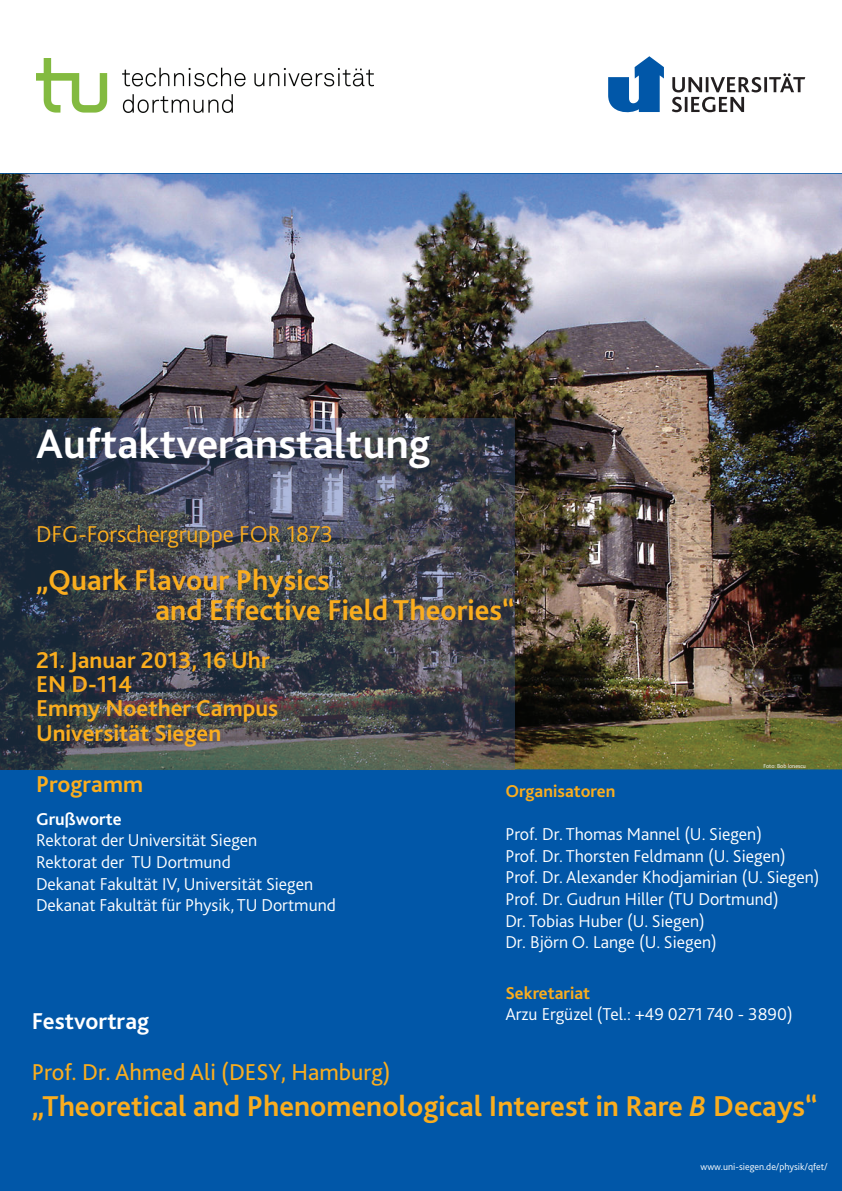
<style>
.page{position:relative;width:842px;height:1191px;background:#fff}
.page>*{position:absolute;margin:0;border:0;box-sizing:border-box;transform-origin:0 0}
.t1{font:700 43px "Bliss 2";color:#fff}
.t2{font:700 30px/30px "Bliss 2";color:#faad1e}
.t3{font:700 24px/24px "Bliss 2";color:#faad1e}
.t4{font:24px "Bliss 2";color:#faad1e}
.t5{font:300 24px "Bliss 2";color:#faad1e}
.t6{font:700 24px "Bliss 2";color:#fff}
.t7{font:300 18px/21.6px "Bliss 2";color:#fff}
.t8{font:700 18px "Bliss 2";color:#faad1e}
.t9{font:700 18px "Bliss 2";color:#fff}
.t10{font:300 10px "Bliss 2";color:#fff}
.t11{font:300 6px "Bliss 2";color:#fff}
.s1{font-style:italic}
</style>
<div class="page">
<div style="left:0;top:174px;width:842px;height:1017px;background:#0157a8"></div>
<img style="left:0;top:174px;width:842px;height:595px">
<svg style="left:672px;top:73px;width:133px;height:39px"></svg>
<svg style="left:608px;top:56px;width:56px;height:57px"></svg>
<img style="left:36px;top:58px;width:338px;height:55px">
<img style="left:0;top:418px;width:515px;height:351px">
<h1 class="t1" style="left:36px;top:417px;width:396px">Auftaktveranstaltung</h1>
<h3 class="t5" style="left:36px;top:519px;width:299px">DFG-Forschergruppe FOR 1873</h3>
<h2 class="t2" style="left:155px;top:565px;width:361px;text-indent:-119px">„Quark Flavour Physics<br>and Effective Field Theories“</h2>
<h3 class="t3" style="left:36px;top:648px;width:244px">21. Januar 2013, 16 Uhr<br>EN D-114<br>Emmy Noether Campus<br>Universität Siegen</h3>
<p class="t11" style="left:764px;top:762px;width:44px">Foto: Bob Ionescu</p>
<h3 class="t3" style="left:36px;top:771px;width:109px">Programm</h3>
<p class="t8" style="left:505px;top:779px;width:112px">Organisatoren</p>
<p class="t7" style="left:505px;top:823px;width:316px">Prof. Dr. Thomas Mannel (U. Siegen)<br>Prof. Dr. Thorsten Feldmann (U. Siegen)<br>Prof. Dr. Alexander Khodjamirian (U. Siegen)<br>Prof. Dr. Gudrun Hiller (TU Dortmund)<br>Dr. Tobias Huber (U. Siegen)<br>Dr. Björn O. Lange (U. Siegen)</p>
<p class="t8" style="left:505px;top:981px;width:86px">Sekretariat</p>
<p class="t7" style="left:505px;top:1003px;width:289px">Arzu Ergüzel (Tel.: +49 0271 740 - 3890)</p>
<p class="t9" style="left:36px;top:807px;width:87px">Grußworte</p>
<p class="t7" style="left:36px;top:829px;width:302px">Rektorat der Universität Siegen<br>Rektorat der TU Dortmund<br>Dekanat Fakultät IV, Universität Siegen Dekanat Fakultät für Physik, TU Dortmund</p>
<h3 class="t6" style="left:32px;top:1006px;width:119px">Festvortrag</h3>
<h3 class="t4" style="left:32px;top:1056px;width:360px">Prof. Dr. Ahmed Ali (DESY, Hamburg)</h3>
<h2 class="t2" style="left:32px;top:1089px;width:787px">„Theoretical and Phenomenological Interest in Rare <span class="s1">B</span> Decays“</h2>
<p class="t10" style="left:700px;top:1160px;width:129px">www.uni-siegen.de/physik/qfet/</p>
</div>
